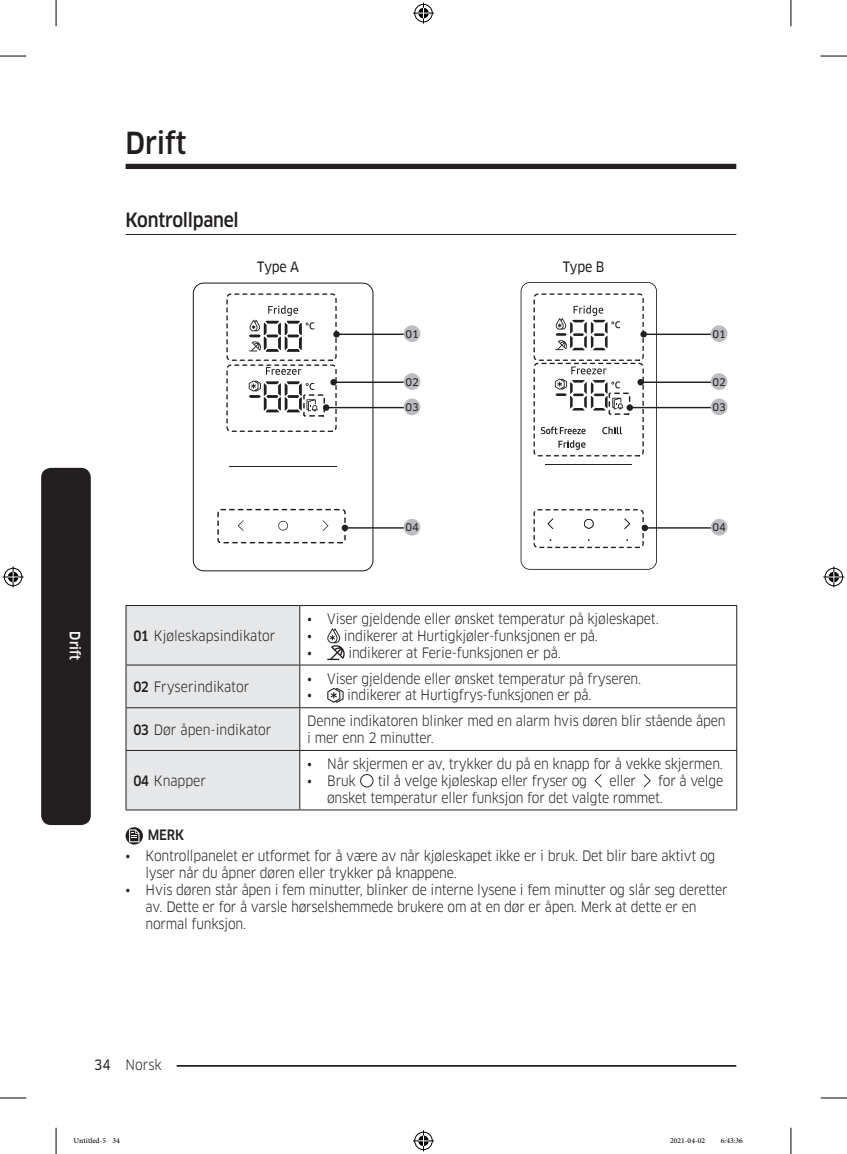
<style>
.page{position:relative;width:847px;height:1154px;background:#fff}
.page>*{position:absolute;margin:0;border:0;box-sizing:border-box;transform-origin:0 0}
.t1{font:500 29.75px "Samsung Clan Pro";letter-spacing:-.01em;color:#231f20;scale:.9 1}
.t2{font:500 19.25px "Samsung Clan Pro";letter-spacing:-.015em;color:#231f20;scale:.9 1}
.t3{font:14px/16.8px "Samsung Clan Pro";letter-spacing:-.015em;color:#231f20;scale:.9 1}
.P_Center{font:14px "Samsung Clan Pro News";letter-spacing:-.015em;color:#231f20;scale:.9 1}
.Sidebar{font:500 14px "Samsung Clan Pro";color:#fff;scale:.9 1}
.DL_DT_Icon{font:500 14px "Samsung Clan Pro";color:#231f20;scale:.9 1}
.t4{font:10.5px "Adobe Arabic";color:#000}
.image{font:10.33px "Samsung Clan Pro News";letter-spacing:-.015em;color:#231f20}
.s1{font-weight:500}
.s2{font-family:"Samsung Clan Pro News"}
</style>
<div class="page">
<hr style="left:125px;top:1065px;width:611px;height:2px;background:#231f20">
<div style="left:111px;top:1055px;width:66px;height:17px;background:#fff"></div>
<div style="left:125px;top:164px;width:611px;height:5px;background:#231f20"></div>
<hr style="left:125px;top:234px;width:611px;height:1px;background:#231f20">
<div style="left:193px;top:283px;width:180px;height:288px;border:1px solid #231f20;border-radius:10px"></div>
<svg style="left:278px;top:520px;width:10px;height:10px"></svg>
<svg style="left:322px;top:520px;width:6px;height:11px"></svg>
<svg style="left:238px;top:520px;width:5px;height:11px"></svg>
<hr style="left:229px;top:466px;width:107px;height:1px;background:#231f20">
<hr style="left:336px;top:334px;width:75px;height:1px;background:#231f20">
<div style="left:403px;top:325px;width:17px;height:17px;background:#bcbdc0;border-radius:50%"></div>
<hr style="left:333px;top:381px;width:78px;height:2px;background:#231f20">
<div style="left:403px;top:373px;width:17px;height:17px;background:#bcbdc0;border-radius:50%"></div>
<hr style="left:326px;top:407px;width:81px;height:1px;background:#231f20">
<div style="left:403px;top:398px;width:17px;height:17px;background:#bcbdc0;border-radius:50%"></div>
<hr style="left:344px;top:527px;width:67px;height:2px;background:#231f20">
<svg style="left:341px;top:525px;width:7px;height:6px"></svg>
<div style="left:403px;top:519px;width:17px;height:16px;background:#bcbdc0;border-radius:50%"></div>
<svg style="left:226px;top:293px;width:113px;height:139px"></svg>
<div style="left:217px;top:509px;width:128px;height:34px;border:1px dashed #231f20;border-radius:3px"></div>
<div style="left:303px;top:394px;width:22px;height:23px;border:1px dashed #231f20"></div>
<svg style="left:520px;top:282px;width:136px;height:288px"></svg>
<svg style="left:583px;top:519px;width:10px;height:10px"></svg>
<svg style="left:624px;top:518px;width:5px;height:11px"></svg>
<svg style="left:547px;top:518px;width:6px;height:11px"></svg>
<hr style="left:545px;top:464px;width:87px;height:1px;background:#231f20">
<svg style="left:540px;top:426px;width:45px;height:8px"></svg>
<svg style="left:558px;top:440px;width:27px;height:10px"></svg>
<svg style="left:602px;top:427px;width:19px;height:7px"></svg>
<svg style="left:555px;top:305px;width:65px;height:45px"></svg>
<svg style="left:554px;top:367px;width:69px;height:43px"></svg>
<hr style="left:643px;top:334px;width:75px;height:1px;background:#231f20">
<svg style="left:640px;top:331px;width:6px;height:6px"></svg>
<div style="left:710px;top:325px;width:17px;height:17px;background:#bcbdc0;border-radius:50%"></div>
<hr style="left:640px;top:381px;width:78px;height:2px;background:#231f20">
<svg style="left:637px;top:379px;width:4px;height:6px"></svg>
<div style="left:710px;top:373px;width:17px;height:17px;background:#bcbdc0;border-radius:50%"></div>
<hr style="left:629px;top:407px;width:84px;height:1px;background:#231f20">
<svg style="left:626px;top:404px;width:6px;height:7px"></svg>
<div style="left:710px;top:398px;width:17px;height:17px;background:#bcbdc0;border-radius:50%"></div>
<hr style="left:644px;top:527px;width:74px;height:2px;background:#231f20">
<div style="left:641px;top:525px;width:7px;height:6px;background:#231f20;border-radius:50%"></div>
<div style="left:710px;top:519px;width:17px;height:16px;background:#bcbdc0;border-radius:50%"></div>
<div style="left:533px;top:293px;width:110px;height:68px;border:1px dashed #231f20;border-radius:4px"></div>
<div style="left:533px;top:363px;width:110px;height:93px;border:1px dashed #231f20;border-radius:4px"></div>
<div style="left:533px;top:509px;width:110px;height:39px;border:1px dashed #231f20;border-radius:4px"></div>
<div style="left:608px;top:392px;width:22px;height:23px;border:1px dashed #231f20"></div>
<div style="left:126px;top:606px;width:173px;height:203px;background:#e6e7e9"></div>
<hr style="left:125px;top:605px;width:175px;height:1px;background:#231f20">
<hr style="left:125px;top:606px;width:1px;height:58px;background:#231f20">
<hr style="left:300px;top:605px;width:436px;height:1px;background:#231f20">
<hr style="left:299px;top:606px;width:1px;height:58px;background:#231f20">
<hr style="left:736px;top:606px;width:1px;height:58px;background:#231f20">
<hr style="left:125px;top:664px;width:175px;height:1px;background:#231f20">
<hr style="left:125px;top:665px;width:1px;height:42px;background:#231f20">
<hr style="left:300px;top:664px;width:436px;height:1px;background:#231f20">
<hr style="left:299px;top:665px;width:1px;height:42px;background:#231f20">
<hr style="left:736px;top:665px;width:1px;height:42px;background:#231f20">
<hr style="left:125px;top:707px;width:175px;height:1px;background:#231f20">
<hr style="left:125px;top:708px;width:1px;height:42px;background:#231f20">
<hr style="left:300px;top:707px;width:436px;height:1px;background:#231f20">
<hr style="left:299px;top:708px;width:1px;height:42px;background:#231f20">
<hr style="left:736px;top:708px;width:1px;height:42px;background:#231f20">
<hr style="left:125px;top:750px;width:175px;height:1px;background:#231f20">
<hr style="left:125px;top:751px;width:1px;height:58px;background:#231f20">
<hr style="left:300px;top:750px;width:436px;height:1px;background:#231f20">
<hr style="left:299px;top:751px;width:1px;height:58px;background:#231f20">
<hr style="left:736px;top:751px;width:1px;height:58px;background:#231f20">
<hr style="left:125px;top:809px;width:175px;height:1px;background:#231f20">
<hr style="left:300px;top:809px;width:436px;height:1px;background:#231f20">
<svg style="left:327px;top:628px;width:17px;height:32px"></svg>
<svg style="left:327px;top:688px;width:16px;height:15px"></svg>
<svg style="left:360px;top:774px;width:14px;height:13px"></svg>
<svg style="left:594px;top:774px;width:7px;height:13px"></svg>
<svg style="left:643px;top:774px;width:7px;height:13px"></svg>
<svg style="left:125px;top:827px;width:18px;height:17px"></svg>
<svg style="left:129px;top:829px;width:10px;height:13px"></svg>
<div style="left:41px;top:468px;width:50px;height:357px;background:#231f20;border-radius:10px"></div>
<svg style="left:0;top:56px;width:26px;height:1px"></svg>
<svg style="left:820px;top:56px;width:26px;height:1px"></svg>
<svg style="left:0;top:1097px;width:26px;height:1px"></svg>
<svg style="left:820px;top:1097px;width:26px;height:1px"></svg>
<svg style="left:56px;top:0;width:1px;height:26px"></svg>
<svg style="left:56px;top:1128px;width:1px;height:26px"></svg>
<svg style="left:790px;top:0;width:1px;height:26px"></svg>
<svg style="left:790px;top:1128px;width:1px;height:26px"></svg>
<svg style="left:413px;top:3px;width:21px;height:21px"></svg>
<svg style="left:413px;top:1130px;width:21px;height:21px"></svg>
<svg style="left:3px;top:566px;width:21px;height:21px"></svg>
<svg style="left:823px;top:566px;width:21px;height:21px"></svg>
<h1 class="t1" style="left:125px;top:125px;width:69px">Drift</h1>
<p class="Sidebar" style="left:83px;top:631px;width:34px;rotate:90deg">Drift</p>
<h2 class="t2" style="left:125px;top:208px;width:127px">Kontrollpanel</h2>
<p class="P_Center" style="left:257px;top:259px;width:48px">Type A</p>
<p class="image" style="left:405px;top:328px;width:15px">01</p>
<p class="image" style="left:405px;top:376px;width:15px">02</p>
<p class="image" style="left:405px;top:401px;width:15px">03</p>
<p class="P_Center" style="left:562px;top:259px;width:48px">Type B</p>
<p class="t3" style="left:133px;top:627px;width:159px"><span class="s1">01</span> Kjøleskapsindikator</p>
<p class="t3" style="left:133px;top:678px;width:130px"><span class="s1">02</span> Fryserindikator</p>
<p class="image" style="left:405px;top:521px;width:15px">04</p>
<p class="t3" style="left:307px;top:610px;width:392px">• Viser gjeldende eller ønsket temperatur på kjøleskapet.</p>
<p class="t3" style="left:307px;top:627px;width:324px">• indikerer at Hurtigkjøler-funksjonen er på.</p>
<p class="t3" style="left:307px;top:644px;width:7px">•</p>
<p class="t3" style="left:348px;top:644px;width:237px">indikerer at Ferie-funksjonen er på.</p>
<p class="t3" style="left:307px;top:670px;width:372px">• Viser gjeldende eller ønsket temperatur på fryseren.</p>
<p class="t3" style="left:307px;top:687px;width:7px">•</p>
<p class="t3" style="left:347px;top:687px;width:273px">indikerer at Hurtigfrys-funksjonen er på.</p>
<p class="image" style="left:712px;top:328px;width:15px">01</p>
<p class="image" style="left:712px;top:376px;width:15px">02</p>
<p class="image" style="left:712px;top:401px;width:15px">03</p>
<p class="image" style="left:712px;top:521px;width:15px">04</p>
<p class="t3" style="left:133px;top:721px;width:155px"><span class="s1">03</span> Dør åpen-indikator</p>
<p class="t3" style="left:307px;top:713px;width:466px">Denne indikatoren blinker med en alarm hvis døren blir stående åpen i mer enn 2 minutter.</p>
<p class="t3" style="left:133px;top:772px;width:82px"><span class="s1">04</span> Knapper</p>
<p class="t3" style="left:307px;top:755px;width:463px">• Når skjermen er av, trykker du på en knapp for å vekke skjermen.</p>
<p class="t3" style="left:307px;top:772px;width:55px">• Bruk</p>
<p class="t3" style="left:378px;top:772px;width:234px">til å velge kjøleskap eller fryser og</p>
<p class="t3" style="left:609px;top:772px;width:31px">eller</p>
<p class="t3" style="left:327px;top:772px;width:441px;text-indent:331px">for å velge ønsket temperatur eller funksjon for det valgte rommet.</p>
<p class="DL_DT_Icon" style="left:148px;top:826px;width:42px">MERK</p>
<p class="t3" style="left:145px;top:848px;width:634px;text-indent:-20px">• Kontrollpanelet er utformet for å være av når kjøleskapet ikke er i bruk. Det blir bare aktivt og lyser når du åpner døren eller trykker på knappene.</p>
<p class="t3" style="left:145px;top:881px;width:648px;text-indent:-20px">• Hvis døren står åpen i fem minutter, blinker de interne lysene i fem minutter og slår seg deretter av. Dette er for å varsle hørselshemmede brukere om at en dør er åpen. Merk at dette er en normal funksjon.</p>
<p class="t3" style="left:94px;top:1056px;width:76px"><span class="s2">34</span> Norsk</p>
<p class="t4" style="left:74px;top:1133px;width:48px">Untitled-5 34</p>
<p class="t4" style="left:669px;top:1133px;width:37px">2021-04-02</p>
<p class="t4" style="left:720px;top:1133px;width:24px">6:43:36</p>
</div>
